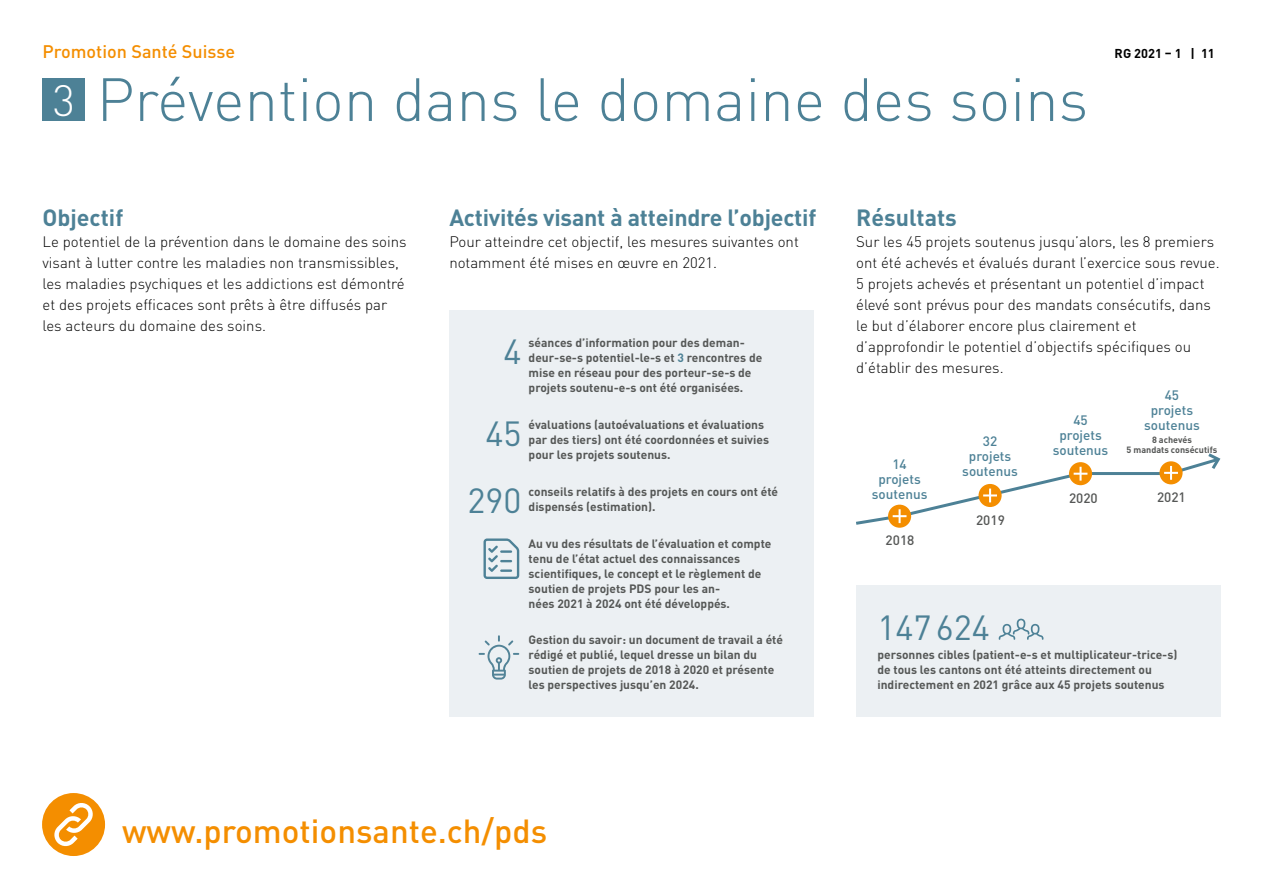
<style>
.page{position:relative;width:1263px;height:893px;background:#fff}
.page>*{position:absolute;margin:0;border:0;box-sizing:border-box;transform-origin:0 0}
.t1{font:300 60px "DIN Pro";color:#4d8196}
.t2{font:34.5px "DIN Pro";color:#4d8196}
.t3{font:500 33px "DIN Pro";color:#f48e00}
.t4{font:700 23.25px "DIN Pro";letter-spacing:-.01em;color:#4d8196}
.t5{font:500 18px "DIN Pro";color:#f48e00}
.t6{font:300 15px/21px "DIN Pro";color:#000}
.t7{font:500 13.5px/15px "DIN Pro";color:#4d8196;text-align:center}
.t8{font:500 13.5px "DIN Pro";color:#555756}
.t9{font:700 12.75px "DIN Pro";color:#000}
.t10{font:700 12px/15px "DIN Pro";color:#555756}
.t11{font:700 9px/10.5px "DIN Pro";color:#555756;text-align:center}
.s1{font-size:43.2px;color:#fff}
.s2{color:#4d8196}
</style>
<div class="page">
<svg style="left:42px;top:793px;width:63px;height:63px"></svg>
<div style="left:43px;top:78px;width:42px;height:43px;background:#4d8196"></div>
<div style="left:856px;top:586px;width:364px;height:131px;background:#ecf0f3"></div>
<svg style="left:998px;top:619px;width:46px;height:21px"></svg>
<svg style="left:856px;top:453px;width:365px;height:74px"></svg>
<div style="left:449px;top:310px;width:365px;height:407px;background:#ecf0f3"></div>
<svg style="left:483px;top:538px;width:36px;height:41px"></svg>
<svg style="left:479px;top:635px;width:40px;height:45px"></svg>
<h3 class="t5" style="left:43px;top:39px;width:194px">Promotion Santé Suisse</h3>
<h1 class="t1" style="left:53px;top:59px;width:1037px"><span class="s1">3</span> Prévention dans le domaine des soins</h1>
<p class="t9" style="left:1114px;top:45px;width:102px">RG 2021 – 1 | 11</p>
<h3 class="t4" style="left:43px;top:202px;width:82px">Objectif</h3>
<p class="t6" style="left:43px;top:230px;width:366px">Le potentiel de la prévention dans le domaine des soins visant à lutter contre les maladies non transmissibles, les maladies psychiques et les addictions est démontré et des projets efficaces sont prêts à être diffusés par les acteurs du domaine des soins.</p>
<h3 class="t4" style="left:449px;top:202px;width:368px">Activités visant à atteindre l’objectif</h3>
<p class="t6" style="left:449px;top:230px;width:351px">Pour atteindre cet objectif, les mesures suivantes ont notamment été mises en œuvre en 2021.</p>
<h2 class="t2" style="left:504px;top:328px;width:20px">4</h2>
<p class="t10" style="left:529px;top:334px;width:235px">séances d’information pour des deman&shy;deur-se-s potentiel-le-s et <span class="s2">3</span> rencontres de mise en réseau pour des porteur-se-s de projets soutenu-e-s ont été organisées.</p>
<h2 class="t2" style="left:486px;top:410px;width:38px">45</h2>
<p class="t10" style="left:529px;top:416px;width:242px">évaluations (autoévaluations et évaluations par des tiers) ont été coordonnées et suivies pour les projets soutenus.</p>
<h2 class="t2" style="left:468px;top:477px;width:56px">290</h2>
<p class="t10" style="left:529px;top:483px;width:251px">conseils relatifs à des projets en cours ont été dispensés (estimation).</p>
<p class="t10" style="left:529px;top:535px;width:244px">Au vu des résultats de l’évaluation et compte tenu de l’état actuel des connaissances scientifiques, le concept et le règlement de soutien de projets PDS pour les an-<br>nées 2021 à 2024 ont été développés.</p>
<p class="t10" style="left:529px;top:632px;width:256px">Gestion du savoir: un document de travail a été rédigé et publié, lequel dresse un bilan du soutien de projets de 2018 à 2020 et présente les perspectives jusqu’en 2024.</p>
<h3 class="t4" style="left:856px;top:202px;width:102px">Résultats</h3>
<p class="t6" style="left:856px;top:230px;width:365px">Sur les 45 projets soutenus jusqu’alors, les 8 premiers ont été achevés et évalués durant l’exercice sous revue.<br>5 projets achevés et présentant un potentiel d’impact élevé sont prévus pour des mandats consécutifs, dans le but d’élaborer encore plus clairement et d’approfondir le potentiel d’objectifs spécifiques ou d’établir des mesures.</p>
<p class="t7" style="left:872px;top:456px;width:57px">14 projets soutenus</p>
<p class="t8" style="left:886px;top:531px;width:30px">2018</p>
<p class="t7" style="left:962px;top:434px;width:57px">32 projets soutenus</p>
<p class="t8" style="left:976px;top:511px;width:30px">2019</p>
<h2 class="t2" style="left:877px;top:604px;width:114px">147624</h2>
<p class="t7" style="left:1053px;top:412px;width:57px">45 projets soutenus</p>
<p class="t7" style="left:1144px;top:387px;width:57px">45 projets soutenus</p>
<p class="t11" style="left:1126px;top:434px;width:92px">8 achevés<br>5 mandats consécutifs</p>
<p class="t8" style="left:1069px;top:489px;width:30px">2020</p>
<p class="t8" style="left:1157px;top:488px;width:30px">2021</p>
<p class="t10" style="left:877px;top:647px;width:301px">personnes cibles (patient-e-s et multiplicateur-trice-s) de tous les cantons ont été atteints directement ou indirectement en 2021 grâce aux 45 projets soutenus</p>
<h3 class="t3" style="left:122px;top:809px;width:427px">www.promotionsante.ch/pds</h3>
</div>
